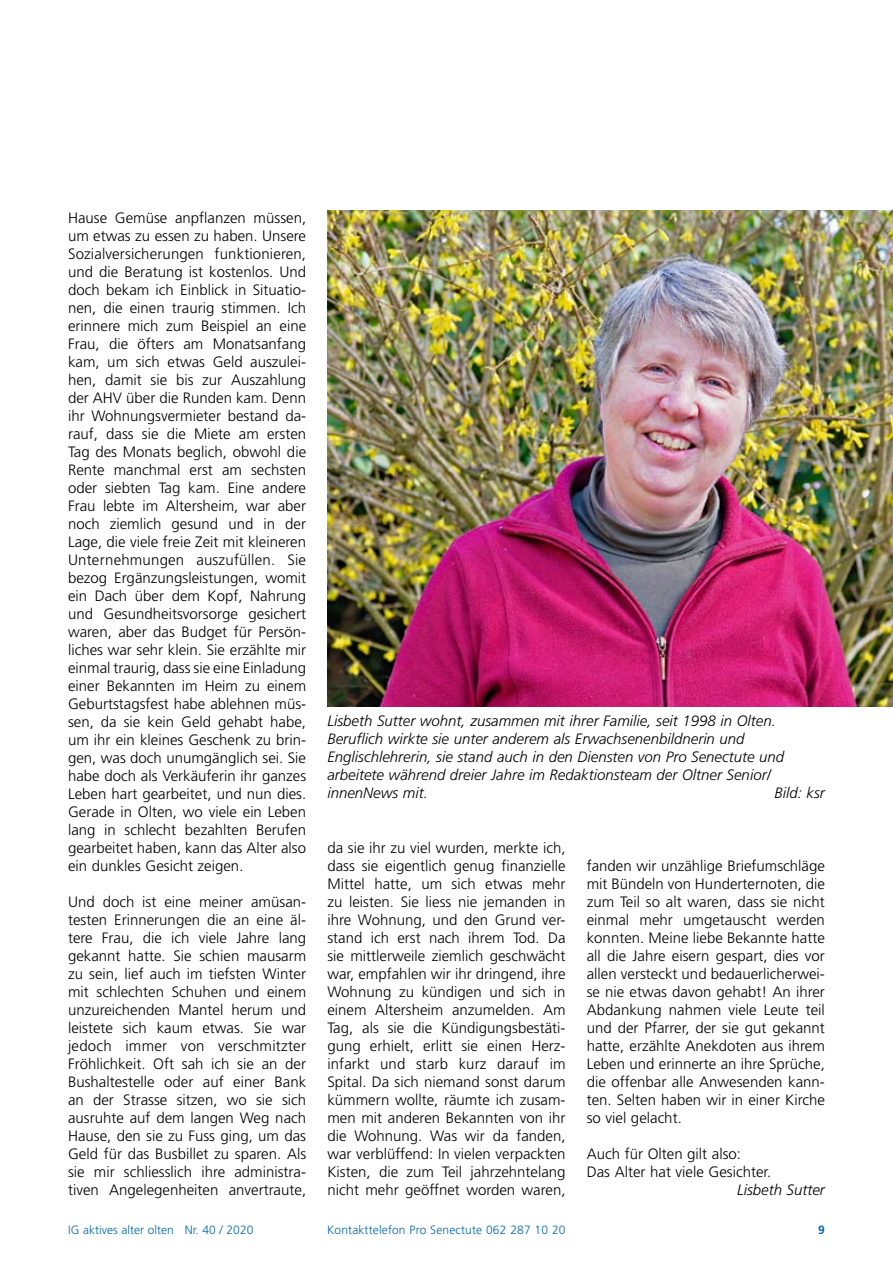
<style>
.page{position:relative;width:893px;height:1263px;background:#fff}
.page>*{position:absolute;margin:0;border:0;box-sizing:border-box;transform-origin:0 0}
.t1{font:300 15px/18px "Frutiger";color:#000;text-align:justify}
.t2{font:italic 300 15px/18px "Frutiger";color:#000}
.t3{font:300 12px "Frutiger";letter-spacing:.01em;color:#0067b0}
.t4{font:700 12px "Frutiger";color:#0067b0}
</style>
<div class="page">
<img style="left:327px;top:210px;width:566px;height:497px">
<p class="t1" style="left:68px;top:209px;width:240px">Hause Gemüse anpflanzen müssen, um etwas zu essen zu haben. Unsere Sozialversicherungen funktionieren, und die Beratung ist kostenlos. Und doch bekam ich Einblick in Situatio&shy;nen, die einen traurig stimmen. Ich erinnere mich zum Beispiel an eine Frau, die öfters am Monatsanfang kam, um sich etwas Geld auszulei&shy;hen, damit sie bis zur Auszahlung der AHV über die Runden kam. Denn ihr Wohnungsvermieter bestand da&shy;rauf, dass sie die Miete am ersten Tag des Monats beglich, obwohl die Rente manchmal erst am sechsten oder siebten Tag kam. Eine andere Frau lebte im Altersheim, war aber noch ziemlich gesund und in der Lage, die viele freie Zeit mit kleineren Unternehmungen auszufüllen. Sie bezog Ergänzungsleistungen, womit ein Dach über dem Kopf, Nahrung und Gesundheitsvorsorge gesichert waren, aber das Budget für Persön&shy;liches war sehr klein. Sie erzählte mir einmal traurig, dass sie eine Einladung einer Bekannten im Heim zu einem Geburtstagsfest habe ablehnen müs&shy;sen, da sie kein Geld gehabt habe, um ihr ein kleines Geschenk zu brin&shy;gen, was doch unumgänglich sei. Sie habe doch als Verkäuferin ihr ganzes Leben hart gearbeitet, und nun dies.<br>Gerade in Olten, wo viele ein Leben lang in schlecht bezahlten Berufen gearbeitet haben, kann das Alter also ein dunkles Gesicht zeigen.</p>
<p class="t1" style="left:68px;top:893px;width:240px">Und doch ist eine meiner amüsan&shy;testen Erinnerungen die an eine äl&shy;tere Frau, die ich viele Jahre lang gekannt hatte. Sie schien mausarm zu sein, lief auch im tiefsten Winter mit schlechten Schuhen und einem unzureichenden Mantel herum und leistete sich kaum etwas. Sie war jedoch immer von verschmitzter Fröhlichkeit. Oft sah ich sie an der Bushaltestelle oder auf einer Bank an der Strasse sitzen, wo sie sich ausruhte auf dem langen Weg nach Hause, den sie zu Fuss ging, um das Geld für das Busbillet zu sparen. Als sie mir schliesslich ihre administra&shy;tiven Angelegenheiten anvertraute,</p>
<p class="t2" style="left:327px;top:712px;width:458px">Lisbeth Sutter wohnt, zusammen mit ihrer Familie, seit 1998 in Olten.<br>Beruflich wirkte sie unter anderem als Erwachsenenbildnerin und Englischlehrerin, sie stand auch in den Diensten von Pro Senectute und arbeitete während dreier Jahre im Redaktionsteam der Oltner Senior/ innenNews mit.</p>
<p class="t2" style="left:774px;top:784px;width:52px">Bild: ksr</p>
<p class="t1" style="left:327px;top:839px;width:240px">da sie ihr zu viel wurden, merkte ich, dass sie eigentlich genug finanzielle Mittel hatte, um sich etwas mehr zu leisten. Sie liess nie jemanden in ihre Wohnung, und den Grund ver&shy;stand ich erst nach ihrem Tod. Da sie mittlerweile ziemlich geschwächt war, empfahlen wir ihr dringend, ihre Wohnung zu kündigen und sich in einem Altersheim anzumelden. Am Tag, als sie die Kündigungsbestäti&shy;gung erhielt, erlitt sie einen Herz&shy;infarkt und starb kurz darauf im Spital. Da sich niemand sonst darum kümmern wollte, räumte ich zusam&shy;men mit anderen Bekannten von ihr die Wohnung. Was wir da fanden, war verblüffend: In vielen verpackten Kisten, die zum Teil jahrzehntelang nicht mehr geöffnet worden waren,</p>
<p class="t1" style="left:587px;top:857px;width:240px">fanden wir unzählige Briefumschläge mit Bündeln von Hunderternoten, die zum Teil so alt waren, dass sie nicht einmal mehr umgetauscht werden konnten. Meine liebe Bekannte hatte all die Jahre eisern gespart, dies vor allen versteckt und bedauerlicherwei&shy;se nie etwas davon gehabt! An ihrer Abdankung nahmen viele Leute teil und der Pfarrer, der sie gut gekannt hatte, erzählte Anekdoten aus ihrem Leben und erinnerte an ihre Sprüche, die offenbar alle Anwesenden kann&shy;ten. Selten haben wir in einer Kirche so viel gelacht.</p>
<p class="t1" style="left:587px;top:1145px;width:186px">Auch für Olten gilt also:<br>Das Alter hat viele Gesichter.</p>
<p class="t2" style="left:737px;top:1181px;width:89px">Lisbeth Sutter</p>
<p class="t3" style="left:68px;top:1223px;width:187px">IG aktives alter olten Nr. 40 / 2020</p>
<p class="t3" style="left:327px;top:1223px;width:240px">Kontakttelefon Pro Senectute 062 287 10 20</p>
<p class="t4" style="left:818px;top:1223px;width:8px">9</p>
</div>
